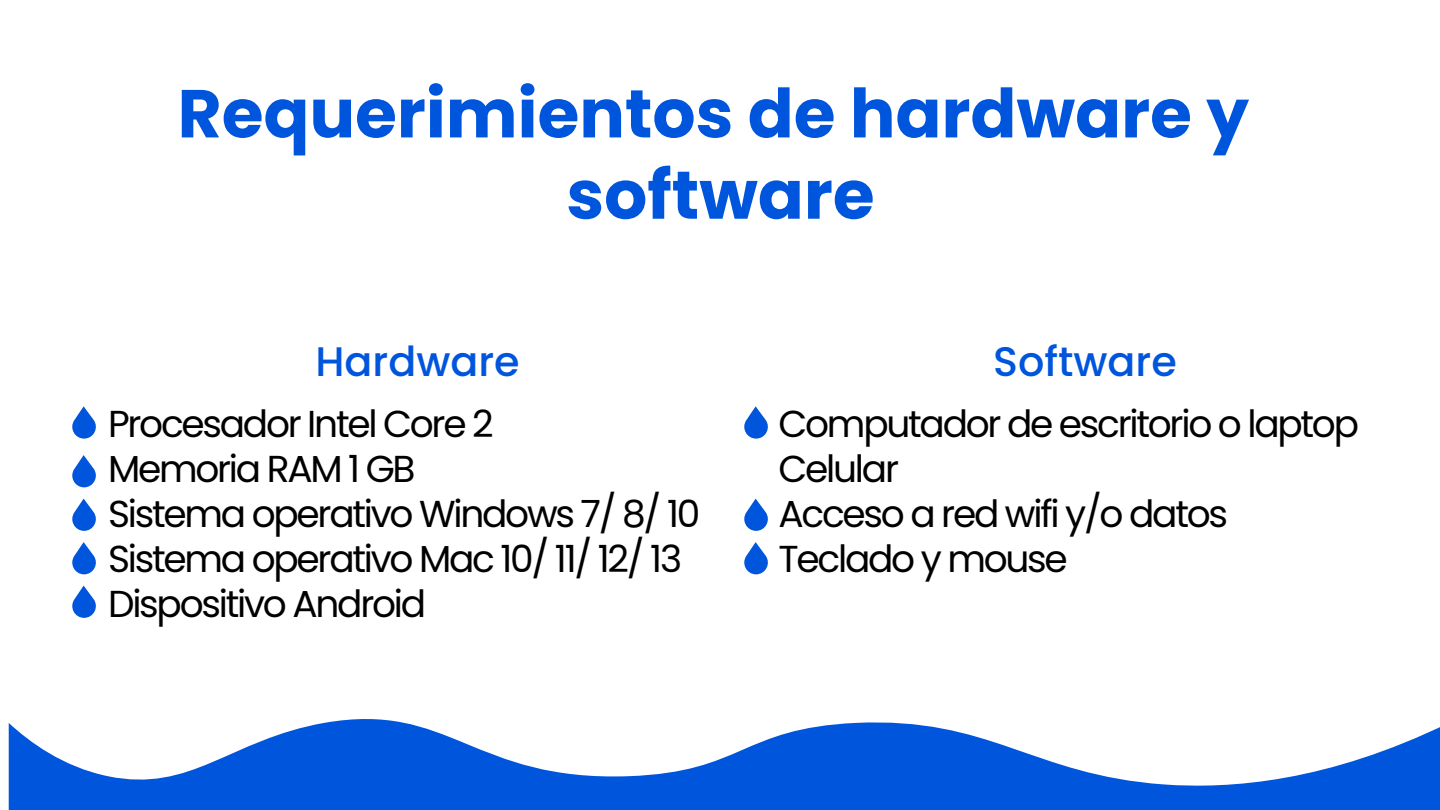
<style>
.page{position:relative;width:1440px;height:810px;background:#fff}
.page>*{position:absolute;margin:0;border:0;box-sizing:border-box;transform-origin:0 0}
.t1{font:700 67.72px/81.3px "Poppins";color:#05d;text-align:center}
.t2{font:500 41.25px "Poppins";color:#05d}
.t3{font:37.5px/45px "Poppins";letter-spacing:-.06em;color:#000}
</style>
<div class="page">
<svg style="left:72px;top:406px;width:24px;height:33px"></svg>
<svg style="left:72px;top:455px;width:24px;height:32px"></svg>
<svg style="left:72px;top:499px;width:24px;height:32px"></svg>
<svg style="left:72px;top:542px;width:24px;height:32px"></svg>
<svg style="left:72px;top:586px;width:24px;height:32px"></svg>
<svg style="left:744px;top:406px;width:24px;height:33px"></svg>
<svg style="left:744px;top:499px;width:24px;height:32px"></svg>
<svg style="left:744px;top:542px;width:24px;height:32px"></svg>
<svg style="left:9px;top:719px;width:1431px;height:91px;fill:#05d"></svg>
<h1 class="t1" style="left:178px;top:73px;width:1073px">Requerimientos de hardware y software</h1>
<p class="t2" style="left:316px;top:338px;width:206px">Hardware</p>
<p class="t2" style="left:993px;top:338px;width:185px">Software</p>
<p class="t3" style="left:108px;top:401px;width:594px">Procesador Intel Core 2<br>Memoria RAM 1 GB<br>Sistema operativo Windows 7/ 8/ 10<br>Sistema operativo Mac 10/ 11/ 12/ 13<br>Dispositivo Android</p>
<p class="t3" style="left:779px;top:401px;width:582px">Computador de escritorio o laptop<br>Celular<br>Acceso a red wifi y/o datos<br>Teclado y mouse</p>
</div>
